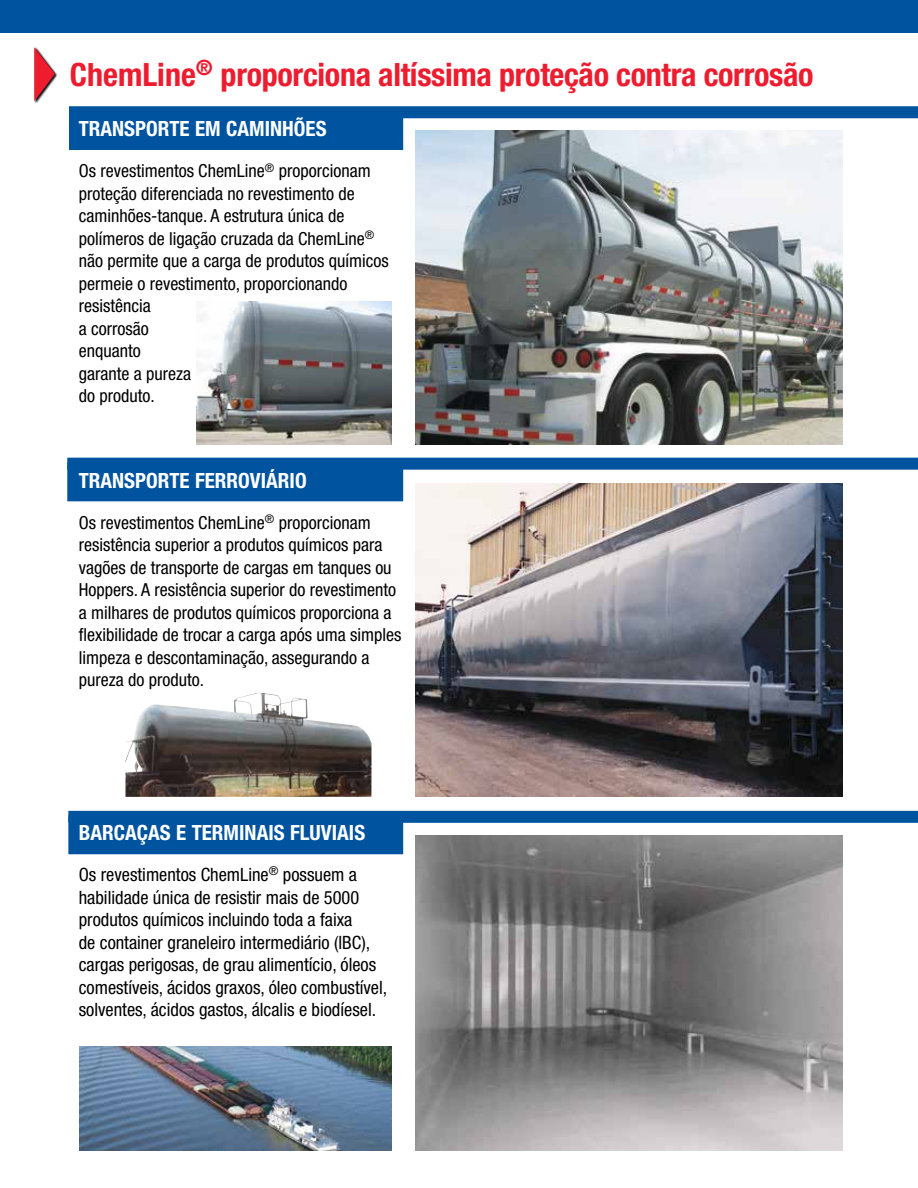
<style>
.page{position:relative;width:918px;height:1188px;background:#fff}
.page>*{position:absolute;margin:0;border:0;box-sizing:border-box;transform-origin:0 0}
.t1{font:700 condensed 32.1px "Helvetica Neue LT Std";letter-spacing:-.01em;color:#ed1c2e}
.t2{font:700 condensed 21px "Helvetica Neue LT Std";color:#fff}
.t3{font:condensed 18.3px/22.5px "Helvetica Neue LT Std";color:#000}
.t4{font:condensed 18px/22.5px "Helvetica Neue LT Std";color:#000}
</style>
<div class="page">
<img style="left:125px;top:693px;width:247px;height:104px">
<div style="left:0;top:0;width:918px;height:33px;background:#00539f"></div>
<div style="left:57px;top:106px;width:861px;height:12px;background:#00539f"></div>
<img style="left:416px;top:483px;width:426px;height:314px">
<img style="left:416px;top:130px;width:426px;height:314px">
<div style="left:67px;top:111px;width:336px;height:39px;background:#00539f"></div>
<div style="left:67px;top:458px;width:851px;height:12px;background:#00539f"></div>
<div style="left:68px;top:811px;width:850px;height:12px;background:#00539f"></div>
<div style="left:67px;top:462px;width:336px;height:39px;background:#00539f"></div>
<div style="left:68px;top:815px;width:335px;height:39px;background:#00539f"></div>
<img style="left:416px;top:836px;width:426px;height:314px">
<div style="left:25px;top:90px;width:43px;height:69px;background:#fff"></div>
<div style="left:34px;top:47px;width:24px;height:57px;background:#000;opacity:.75"></div>
<svg style="left:34px;top:47px;width:21px;height:54px"></svg>
<img style="left:80px;top:1047px;width:312px;height:103px">
<img style="left:196px;top:301px;width:196px;height:143px">
<h1 class="t1" style="left:70px;top:55px;width:745px">ChemLine<sup>®</sup> proporciona altíssima proteção contra corrosão</h1>
<p class="t2" style="left:79px;top:116px;width:249px">Transporte em caminhões</p>
<p class="t4" style="left:79px;top:160px;width:312px">Os revestimentos ChemLine<sup>®</sup> proporcionam proteção diferenciada no revestimento de caminhões-tanque. A estrutura única de polímeros de ligação cruzada da ChemLine<sup>® </sup>não permite que a carga de produtos químicos permeie o revestimento, proporcionando resistência<br>a corrosão<br>enquanto<br>garante a pureza<br>do produto.</p>
<p class="t2" style="left:79px;top:468px;width:229px">Transporte ferroviário</p>
<p class="t4" style="left:79px;top:511px;width:324px">Os revestimentos ChemLine<sup>®</sup> proporcionam resistência superior a produtos químicos para vagões de transporte de cargas em tanques ou Hoppers. A resistência superior do revestimento a milhares de produtos químicos proporciona a flexibilidade de trocar a carga após uma simples limpeza e descontaminação, assegurando a pureza do produto.</p>
<p class="t2" style="left:79px;top:820px;width:279px">BARCAÇAS E TERMINAIS FLUVIAIS</p>
<p class="t3" style="left:79px;top:863px;width:310px">Os revestimentos ChemLine<sup>®</sup> possuem a habilidade única de resistir mais de 5000 produtos químicos incluindo toda a faixa<br>de container graneleiro intermediário (lBC), cargas perigosas, de grau alimentício, óleos comestíveis, ácidos graxos, óleo combustível, solventes, ácidos gastos, álcalis e biodíesel.</p>
</div>
